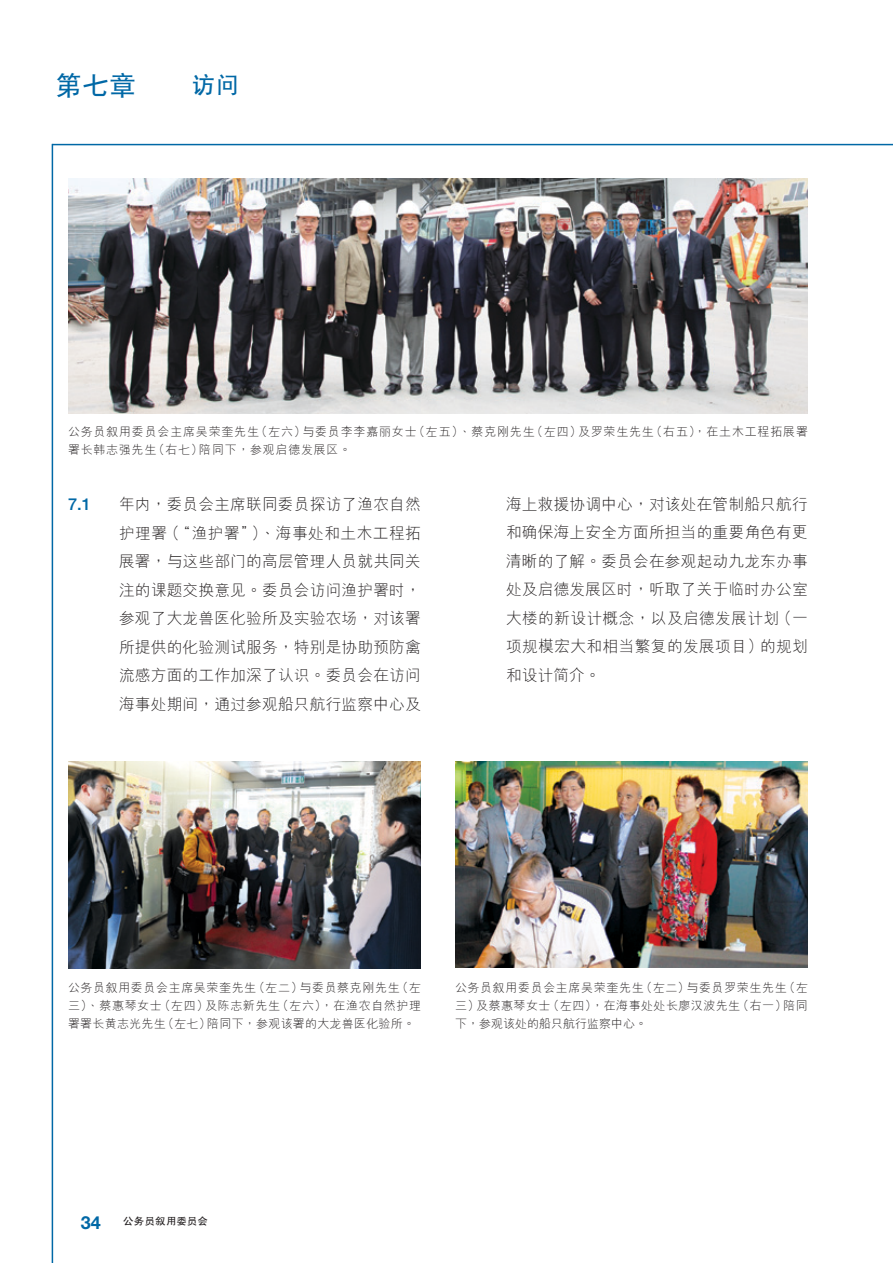
<style>
.page{position:relative;width:893px;height:1263px;background:#fff}
.page>*{position:absolute;margin:0;border:0;box-sizing:border-box;transform-origin:0 0}
.t1{font:700 27px "C Hei 2 HKS";color:#0068a6}
.t2{font:700 24px "C Hei 2 HKS";color:#0068a6}
.t3{font:700 18px "Helvetica Neue";color:#0068a6}
.t4{font:500 16.5px "Helvetica Neue";color:#0068a6}
.t5{font:300 15.75px/28.5px "M Hei HKS";letter-spacing:.01em;color:#231f20;text-align:justify}
.t6{font:300 12px/18px "M Hei HKS";letter-spacing:.05em;color:#231f20;text-align:justify}
.t7{font:700 10.2px "C Hei 2 HKS";letter-spacing:.01em;color:#231f20}
</style>
<div class="page">
<hr style="left:52px;top:144px;width:1px;height:1119px;background:#0068a6">
<hr style="left:52px;top:144px;width:841px;height:1px;background:#0068a6">
<img style="left:68px;top:762px;width:353px;height:206px">
<img style="left:455px;top:761px;width:353px;height:207px">
<img style="left:68px;top:179px;width:740px;height:235px">
<h1 class="t1" style="left:55px;top:66px;width:83px">第七章</h1>
<h2 class="t2" style="left:191px;top:67px;width:49px">訪問</h2>
<p class="t6" style="left:68px;top:422px;width:741px">公務員敍用委員會主席吳榮奎先生（左六）與委員李李嘉麗女士（左五）、蔡克剛先生（左四）及羅榮生先生（右五），在土木工程拓展署署長韓志強先生（右七）陪同下，參觀啟德發展區。</p>
<p class="t4" style="left:68px;top:494px;width:24px">7.1</p>
<p class="t5" style="left:119px;top:489px;width:303px">年內，委員會主席聯同委員探訪了漁農自然護理署（“漁護署”）、海事處和土木工程拓展署，與這些部門的高層管理人員就共同關注的課題交換意見。委員會訪問漁護署時，參觀了大龍獸醫化驗所及實驗農場，對該署所提供的化驗測試服務，特別是協助預防禽流感方面的工作加深了認識。委員會在訪問海事處期間，通過參觀船隻航行監察中心及</p>
<p class="t5" style="left:506px;top:489px;width:303px">海上救援協調中心，對該處在管制船隻航行和確保海上安全方面所擔當的重要角色有更清晰的了解。委員會在參觀起動九龍東辦事處及啟德發展區時，聽取了關於臨時辦公室大樓的新設計概念，以及啟德發展計劃（一項規模宏大和相當繁複的發展項目）的規劃和設計簡介。</p>
<p class="t6" style="left:68px;top:978px;width:355px">公務員敍用委員會主席吳榮奎先生（左二）與委員蔡克剛先生（左三）、蔡惠琴女士（左四）及陳志新先生（左六），在漁農自然護理署署長黃志光先生（左七）陪同下，參觀該署的大龍獸醫化驗所。</p>
<p class="t6" style="left:455px;top:978px;width:355px">公務員敍用委員會主席吳榮奎先生（左二）與委員羅榮生先生（左三）及蔡惠琴女士（左四），在海事處處長廖漢波先生（右一）陪同下，參觀該處的船隻航行監察中心。</p>
<p class="t3" style="left:81px;top:1211px;width:22px">34</p>
<p class="t7" style="left:123px;top:1214px;width:86px">公務員敍用委員會</p>
</div>
